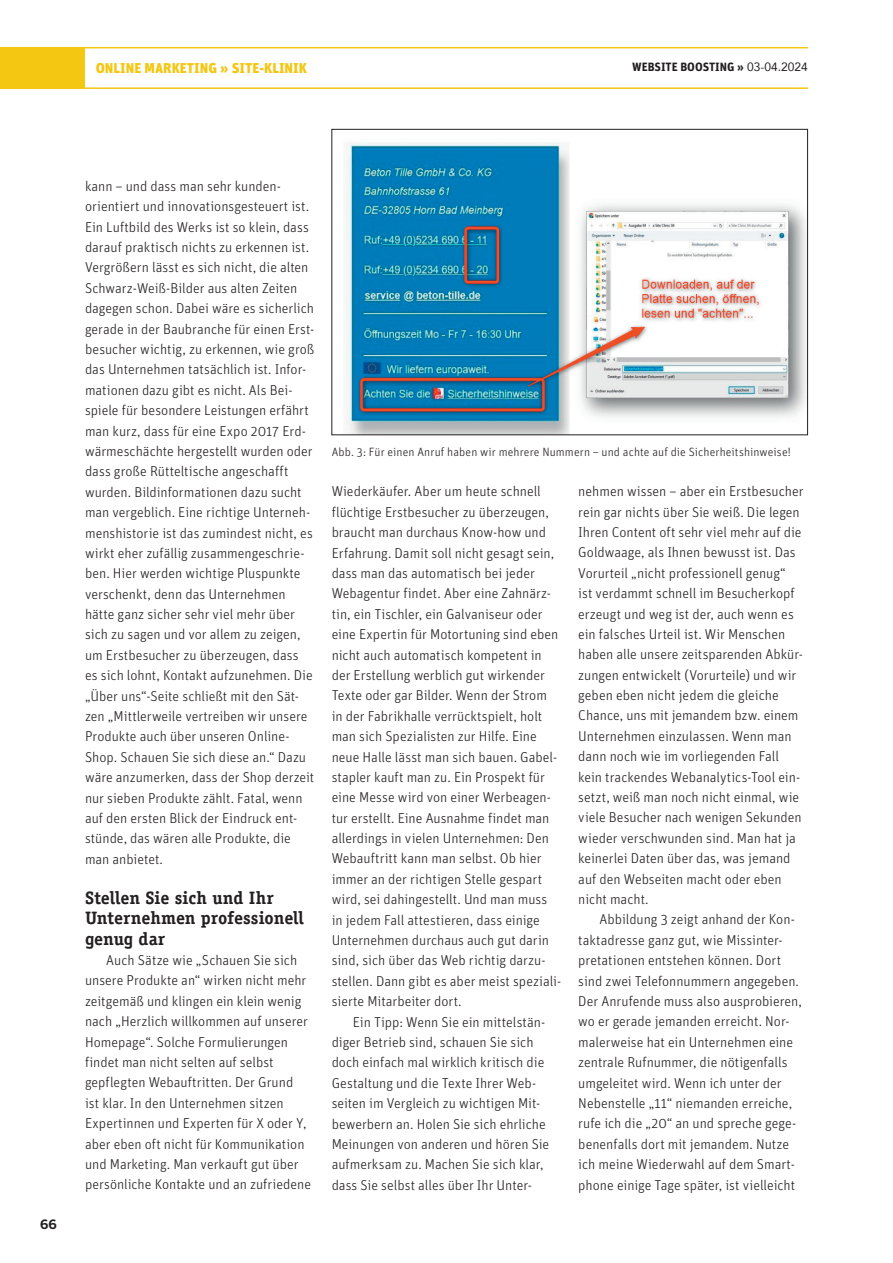
<style>
.page{position:relative;width:893px;height:1263px;background:#fff}
.page>*{position:absolute;margin:0;border:0;box-sizing:border-box;transform-origin:0 0}
.t1{font:700 18px/20.4px "Officina Serif Std";letter-spacing:-.005em;color:#231f20}
.t2{font:300 14.25px/20.4px "Unit";color:#231f20}
.t3{font:900 14.25px "Unit";color:#f3c712}
.t4{font:700 12.75px "Benton Sans";color:#231f20}
.t5{font:300 12px "Unit";letter-spacing:.01em;color:#231f20}
.t6{font:700 12px "Unit";color:#231f20}
.s1{font-family:"Avenir";font-weight:400}
</style>
<div class="page">
<div style="left:0;top:47px;width:85px;height:41px;background:#f3c712"></div>
<hr style="left:0;top:47px;width:808px;height:1px;background:#f3c712">
<hr style="left:0;top:87px;width:808px;height:2px;background:#f3c712">
<img style="left:345px;top:142px;width:461px;height:291px">
<div style="left:332px;top:129px;width:476px;height:306px;border:1px solid #231f20"></div>
<p class="t3" style="left:96px;top:59px;width:213px">ONLINE MARKETING » SITE-KLINIK</p>
<p class="t6" style="left:632px;top:59px;width:177px">WEBSITE BOOSTING » <span class="s1">03-04.2024</span></p>
<p class="t4" style="left:40px;top:1217px;width:18px">66</p>
<p class="t2" style="left:85px;top:176px;width:231px">kann – und dass man sehr kunden&shy;orientiert und innovationsgesteuert ist.<br>Ein Luftbild des Werks ist so klein, dass darauf praktisch nichts zu erkennen ist.<br>Vergrößern lässt es sich nicht, die alten Schwarz-Weiß-Bilder aus alten Zeiten dagegen schon. Dabei wäre es sicherlich gerade in der Baubranche für einen Erst&shy;besucher wichtig, zu erkennen, wie groß das Unternehmen tatsächlich ist. Infor&shy;mationen dazu gibt es nicht. Als Bei&shy;spiele für besondere Leistungen erfährt man kurz, dass für eine Expo 2017 Erd&shy;wärmeschächte hergestellt wurden oder dass große Rütteltische angeschafft wurden. Bildinformationen dazu sucht man vergeblich. Eine richtige Unterneh&shy;menshistorie ist das zumindest nicht, es wirkt eher zufällig zusammengeschrie&shy;ben. Hier werden wichtige Pluspunkte verschenkt, denn das Unternehmen hätte ganz sicher sehr viel mehr über sich zu sagen und vor allem zu zeigen, um Erstbesucher zu überzeugen, dass es sich lohnt, Kontakt aufzunehmen. Die „Über uns“-Seite schließt mit den Sät&shy;zen „Mittlerweile vertreiben wir unsere Produkte auch über unseren Online-Shop. Schauen Sie sich diese an.“ Dazu wäre anzumerken, dass der Shop derzeit nur sieben Produkte zählt. Fatal, wenn auf den ersten Blick der Eindruck ent&shy;stünde, das wären alle Produkte, die man anbietet.</p>
<p class="t1" style="left:85px;top:887px;width:220px">Stellen Sie sich und Ihr<br>Unternehmen professionell genug dar</p>
<p class="t2" style="left:85px;top:950px;width:228px;text-indent:21px">Auch Sätze wie „Schauen Sie sich unsere Produkte an“ wirken nicht mehr zeitgemäß und klingen ein klein wenig nach „Herzlich willkommen auf unserer Homepage“. Solche Formulierungen findet man nicht selten auf selbst gepflegten Webauftritten. Der Grund<br>ist klar. In den Unternehmen sitzen Expertinnen und Experten für X oder Y, aber eben oft nicht für Kommunikation und Marketing. Man verkauft gut über persönliche Kontakte und an zufriedene</p>
<p class="t5" style="left:332px;top:445px;width:461px">Abb. 3: Für einen Anruf haben wir mehrere Nummern – und achte auf die Sicherheitshinweise!</p>
<p class="t2" style="left:332px;top:481px;width:231px">Wiederkäufer. Aber um heute schnell flüchtige Erstbesucher zu überzeugen, braucht man durchaus Know-how und Erfahrung. Damit soll nicht gesagt sein, dass man das automatisch bei jeder Webagentur findet. Aber eine Zahnärz&shy;tin, ein Tischler, ein Galvaniseur oder eine Expertin für Motortuning sind eben nicht auch automatisch kompetent in der Erstellung werblich gut wirkender Texte oder gar Bilder. Wenn der Strom in der Fabrikhalle verrücktspielt, holt man sich Spezialisten zur Hilfe. Eine neue Halle lässt man sich bauen. Gabel&shy;stapler kauft man zu. Ein Prospekt für eine Messe wird von einer Werbeagen&shy;tur erstellt. Eine Ausnahme findet man allerdings in vielen Unternehmen: Den Webauftritt kann man selbst. Ob hier immer an der richtigen Stelle gespart wird, sei dahingestellt. Und man muss in jedem Fall attestieren, dass einige Unternehmen durchaus auch gut darin sind, sich über das Web richtig darzu&shy;stellen. Dann gibt es aber meist speziali&shy;sierte Mitarbeiter dort.</p>
<p class="t2" style="left:332px;top:1011px;width:219px;text-indent:21px">Ein Tipp: Wenn Sie ein mittelstän&shy;diger Betrieb sind, schauen Sie sich doch einfach mal wirklich kritisch die Gestaltung und die Texte Ihrer Web&shy;seiten im Vergleich zu wichtigen Mit&shy;bewerbern an. Holen Sie sich ehrliche Meinungen von anderen und hören Sie aufmerksam zu. Machen Sie sich klar, dass Sie selbst alles über Ihr Unter-</p>
<p class="t2" style="left:578px;top:481px;width:227px">nehmen wissen – aber ein Erstbesucher rein gar nichts über Sie weiß. Die legen Ihren Content oft sehr viel mehr auf die Goldwaage, als Ihnen bewusst ist. Das Vorurteil „nicht professionell genug“<br>ist verdammt schnell im Besucherkopf erzeugt und weg ist der, auch wenn es ein falsches Urteil ist. Wir Menschen haben alle unsere zeitsparenden Abkür&shy;zungen entwickelt (Vorurteile) und wir geben eben nicht jedem die gleiche Chance, uns mit jemandem bzw. einem Unternehmen einzulassen. Wenn man dann noch wie im vorliegenden Fall kein trackendes Webanalytics-Tool ein&shy;setzt, weiß man noch nicht einmal, wie viele Besucher nach wenigen Sekunden wieder verschwunden sind. Man hat ja keinerlei Daten über das, was jemand auf den Webseiten macht oder eben nicht macht.</p>
<p class="t2" style="left:578px;top:909px;width:225px;text-indent:21px">Abbildung 3 zeigt anhand der Kon&shy;taktadresse ganz gut, wie Missinter&shy;pretationen entstehen können. Dort sind zwei Telefonnummern angegeben.<br>Der Anrufende muss also ausprobieren, wo er gerade jemanden erreicht. Nor&shy;malerweise hat ein Unternehmen eine zentrale Rufnummer, die nötigenfalls umgeleitet wird. Wenn ich unter der Nebenstelle „11“ niemanden erreiche, rufe ich die „20“ an und spreche gege&shy;benenfalls dort mit jemandem. Nutze ich meine Wiederwahl auf dem Smart&shy;phone einige Tage später, ist vielleicht</p>
</div>
